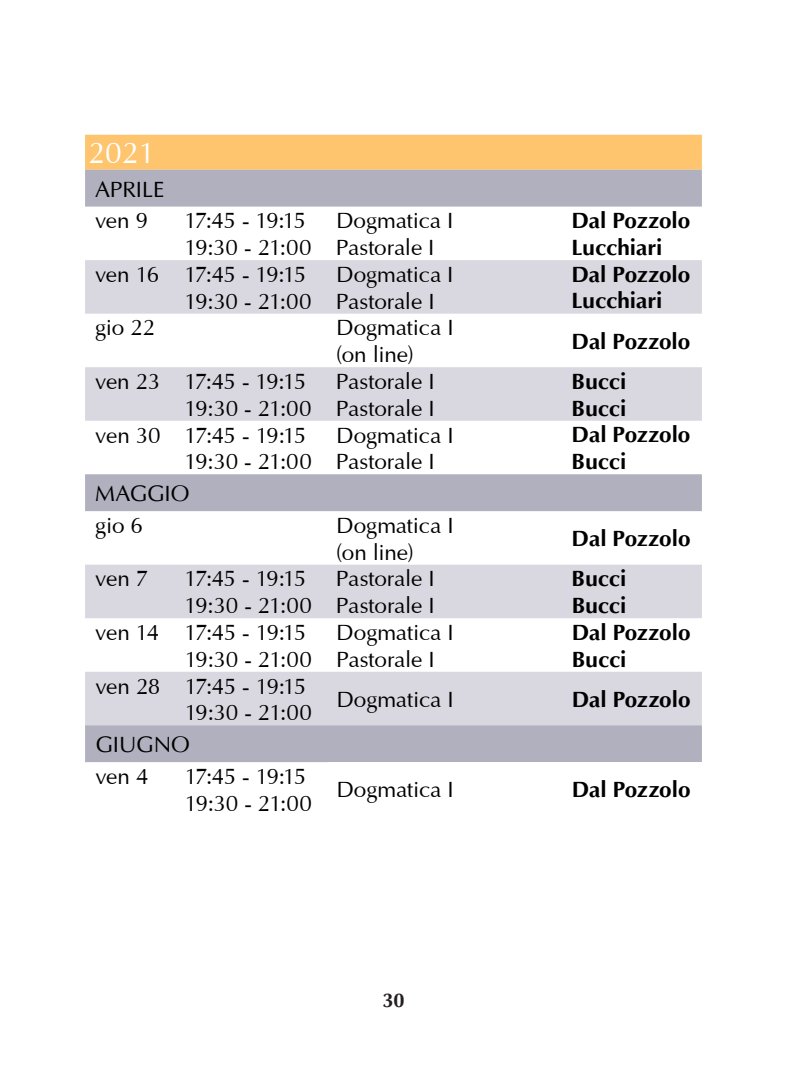
<style>
.page{position:relative;width:787px;height:1092px;background:#fff}
.page>*{position:absolute;margin:0;border:0;box-sizing:border-box;transform-origin:0 0}
.t1{font:30px "Optima";color:#fff}
.t2{font:22.5px/31.8px "Optima";letter-spacing:-.01em;color:#000}
.t3{font:700 22.5px "Optima";color:#000}
.t4{font:22.5px "Optima";letter-spacing:-.03em;color:#000}
.t5{font:22.5px "Optima";letter-spacing:-.065em;color:#000}
.t6{font:22.5px "Optima";letter-spacing:-.07em;color:#000}
.t7{font:700 20px "Optima";color:#231f20}
</style>
<div class="page">
<svg style="left:85px;top:135px;width:617px;height:71px;background:#d6b997"></svg>
<svg style="left:85px;top:260px;width:617px;height:161px;fill:#d9d8e0"></svg>
<svg style="left:85px;top:474px;width:617px;height:288px"></svg>
<h1 class="t1" style="left:89px;top:131px;width:68px">2021</h1>
<p class="t2" style="left:95px;top:171px;width:71px">APRILE ven 9</p>
<p class="t2" style="left:184px;top:203px;width:123px">17:45 - 19:15</p>
<p class="t2" style="left:336px;top:203px;width:119px">Dogmatica I</p>
<p class="t3" style="left:571px;top:208px;width:120px">Dal Pozzolo</p>
<p class="t2" style="left:184px;top:230px;width:251px">19:30 - 21:00 Pastorale I</p>
<p class="t3" style="left:571px;top:235px;width:92px">Lucchiari</p>
<p class="t5" style="left:95px;top:257px;width:212px">ven 16 17:45 - 19:15</p>
<p class="t2" style="left:336px;top:257px;width:119px">Dogmatica I</p>
<p class="t3" style="left:571px;top:262px;width:120px">Dal Pozzolo</p>
<p class="t2" style="left:184px;top:283px;width:251px">19:30 - 21:00 Pastorale I</p>
<p class="t3" style="left:571px;top:288px;width:92px">Lucchiari</p>
<p class="t2" style="left:95px;top:310px;width:62px">gio 22</p>
<p class="t2" style="left:336px;top:310px;width:119px">Dogmatica I</p>
<p class="t3" style="left:571px;top:329px;width:120px">Dal Pozzolo</p>
<p class="t2" style="left:336px;top:337px;width:79px">(on line)</p>
<p class="t4" style="left:95px;top:364px;width:212px">ven 23 17:45 - 19:15</p>
<p class="t2" style="left:336px;top:364px;width:100px">Pastorale I</p>
<p class="t3" style="left:571px;top:369px;width:56px">Bucci</p>
<p class="t2" style="left:184px;top:390px;width:251px">19:30 - 21:00 Pastorale I</p>
<p class="t3" style="left:571px;top:395px;width:56px">Bucci</p>
<p class="t4" style="left:95px;top:418px;width:212px">ven 30 17:45 - 19:15</p>
<p class="t2" style="left:336px;top:417px;width:119px">Dogmatica I</p>
<p class="t3" style="left:571px;top:422px;width:120px">Dal Pozzolo</p>
<p class="t2" style="left:184px;top:444px;width:251px">19:30 - 21:00 Pastorale I</p>
<p class="t3" style="left:571px;top:449px;width:56px">Bucci</p>
<p class="t2" style="left:95px;top:476px;width:96px">MAGGIO gio 6</p>
<p class="t2" style="left:336px;top:507px;width:119px">Dogmatica I</p>
<p class="t3" style="left:571px;top:526px;width:120px">Dal Pozzolo</p>
<p class="t2" style="left:336px;top:534px;width:79px">(on line)</p>
<p class="t2" style="left:95px;top:561px;width:55px">ven 7</p>
<p class="t2" style="left:185px;top:561px;width:123px">17:45 - 19:15</p>
<p class="t2" style="left:336px;top:561px;width:100px">Pastorale I</p>
<p class="t3" style="left:571px;top:566px;width:56px">Bucci</p>
<p class="t2" style="left:185px;top:588px;width:251px">19:30 - 21:00 Pastorale I</p>
<p class="t3" style="left:571px;top:593px;width:56px">Bucci</p>
<p class="t6" style="left:95px;top:615px;width:212px">ven 14 17:45 - 19:15</p>
<p class="t2" style="left:336px;top:614px;width:119px">Dogmatica I</p>
<p class="t3" style="left:571px;top:619px;width:120px">Dal Pozzolo</p>
<p class="t2" style="left:185px;top:641px;width:251px">19:30 - 21:00 Pastorale I</p>
<p class="t3" style="left:571px;top:646px;width:56px">Bucci</p>
<p class="t4" style="left:95px;top:669px;width:212px">ven 28 17:45 - 19:15</p>
<p class="t2" style="left:336px;top:681px;width:119px">Dogmatica I</p>
<p class="t3" style="left:571px;top:686px;width:120px">Dal Pozzolo</p>
<p class="t2" style="left:95px;top:695px;width:218px;text-indent:89px">19:30 - 21:00<br>GIUGNO<br>ven 4</p>
<p class="t2" style="left:185px;top:758px;width:123px">17:45 - 19:15</p>
<p class="t2" style="left:336px;top:772px;width:119px">Dogmatica I</p>
<p class="t3" style="left:571px;top:777px;width:120px">Dal Pozzolo</p>
<p class="t2" style="left:185px;top:785px;width:129px">19:30 - 21:00</p>
<p class="t7" style="left:382px;top:989px;width:24px">30</p>
</div>
